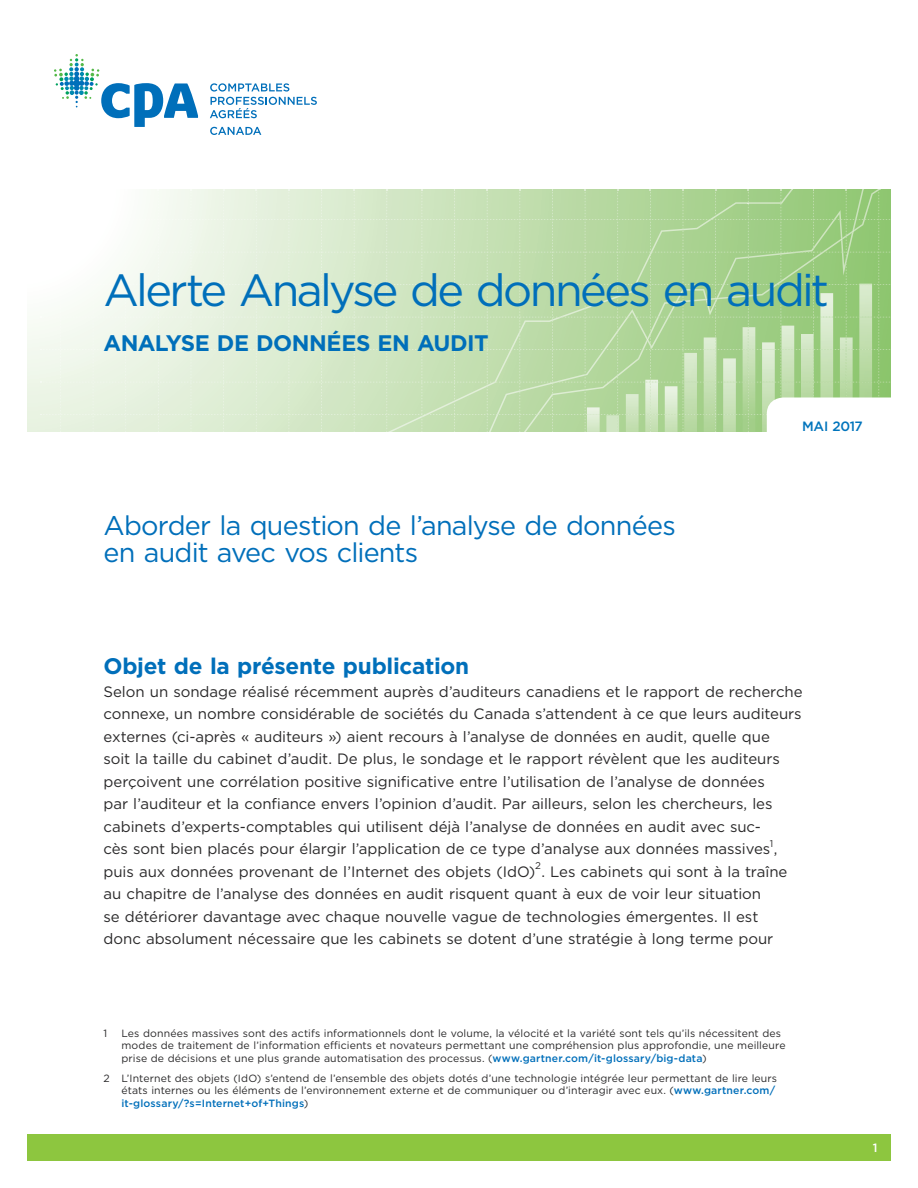
<style>
.page{position:relative;width:918px;height:1188px;background:#fff}
.page>*{position:absolute;margin:0;border:0;box-sizing:border-box;transform-origin:0 0}
.t1{font:45px "Gotham";letter-spacing:-.055em;color:#006fba}
.t2{font:27px/27px "Gotham";letter-spacing:-.03em;color:#006fba}
.t3{font:700 22.5px "Gotham";letter-spacing:-.015em;color:#006fba}
.t4{font:15px/22.5px "Gotham";letter-spacing:-.005em;color:#292829}
.t5{font:500 13.5px "Gotham";letter-spacing:-.02em;color:#0074bc}
.t6{font:500 12px "Gotham";color:#fff}
.t7{font:10.5px/12.6px "Gotham";letter-spacing:.01em;color:#292829}
.t8{font:9.75px "Gotham";color:#292829}
.s1{font-weight:500;color:#006fba}
</style>
<div class="page">
<div style="left:27px;top:1134px;width:864px;height:27px;background:#8dc63f"></div>
<svg style="left:210px;top:83px;width:107px;height:35px"></svg>
<svg style="left:54px;top:54px;width:144px;height:73px"></svg>
<svg style="left:210px;top:127px;width:51px;height:8px"></svg>
<svg style="left:27px;top:190px;width:361px;height:242px"></svg>
<svg style="left:60px;top:190px;width:1px;height:239px"></svg>
<svg style="left:93px;top:190px;width:1px;height:239px"></svg>
<svg style="left:125px;top:190px;width:1px;height:239px"></svg>
<svg style="left:158px;top:190px;width:1px;height:239px"></svg>
<svg style="left:191px;top:190px;width:1px;height:239px"></svg>
<svg style="left:223px;top:190px;width:1px;height:239px"></svg>
<svg style="left:256px;top:190px;width:1px;height:236px"></svg>
<svg style="left:289px;top:190px;width:1px;height:236px"></svg>
<svg style="left:321px;top:190px;width:1px;height:239px"></svg>
<svg style="left:354px;top:190px;width:1px;height:239px"></svg>
<svg style="left:386px;top:190px;width:1px;height:239px"></svg>
<svg style="left:388px;top:190px;width:99px;height:242px;background:#cae2b9"></svg>
<svg style="left:422px;top:190px;width:6px;height:239px"></svg>
<svg style="left:454px;top:190px;width:1px;height:239px"></svg>
<svg style="left:487px;top:189px;width:404px;height:243px;background:#b4d79e"></svg>
<h1 class="t1" style="left:104px;top:261px;width:727px">Alerte Analyse de données en audit</h1>
<p class="t3" style="left:104px;top:328px;width:387px">ANALYSE DE DONNÉES EN AUDIT</p>
<h2 class="t2" style="left:104px;top:511px;width:574px">Aborder la question de l’analyse de données en audit avec vos clients</h2>
<p class="t5" style="left:802px;top:417px;width:62px">MAI 2017</p>
<h3 class="t3" style="left:104px;top:651px;width:367px">Objet de la présente publication</h3>
<p class="t4" style="left:104px;top:680px;width:701px">Selon un sondage réalisé récemment auprès d’auditeurs canadiens et le rapport de recherche connexe, un nombre considérable de sociétés du Canada s’attendent à ce que leurs auditeurs externes (ci-après « auditeurs ») aient recours à l’analyse de données en audit, quelle que<br>soit la taille du cabinet d’audit. De plus, le sondage et le rapport révèlent que les auditeurs perçoivent une corrélation positive significative entre l’utilisation de l’analyse de données<br>par l’auditeur et la confiance envers l’opinion d’audit. Par ailleurs, selon les chercheurs, les cabinets d’experts-comptables qui utilisent déjà l’analyse de données en audit avec suc-<br>cès sont bien placés pour élargir l’application de ce type d’analyse aux données massives ,</p>
<p class="t8" style="left:770px;top:837px;width:5px">1</p>
<p class="t4" style="left:104px;top:860px;width:686px">puis aux données provenant de l’Internet des objets (IdO) . Les cabinets qui sont à la traîne</p>
<p class="t8" style="left:535px;top:859px;width:7px">2</p>
<p class="t4" style="left:104px;top:882px;width:671px">au chapitre de l’analyse des données en audit risquent quant à eux de voir leur situation se détériorer davantage avec chaque nouvelle vague de technologies émergentes. Il est donc absolument nécessaire que les cabinets se dotent d’une stratégie à long terme pour</p>
<p class="t7" style="left:104px;top:1026px;width:5px">1</p>
<p class="t7" style="left:121px;top:1026px;width:666px">Les données massives sont des actifs informationnels dont le volume, la vélocité et la variété sont tels qu’ils nécessitent des modes de traitement de l’information efficients et novateurs permettant une compréhension plus approfondie, une meilleure prise de décisions et une plus grande automatisation des processus. (<span class="s1">www.gartner.com/it-glossary/big-data</span>)</p>
<p class="t7" style="left:121px;top:1072px;width:657px;text-indent:-18px">2 L’Internet des objets (IdO) s’entend de l’ensemble des objets dotés d’une technologie intégrée leur permettant de lire leurs états internes ou les éléments de l’environnement externe et de communiquer ou d’interagir avec eux. (<span class="s1">www.gartner.com/ it-glossary/?s=Internet+of+Things</span>)</p>
<p class="t6" style="left:873px;top:1140px;width:6px">1</p>
</div>
